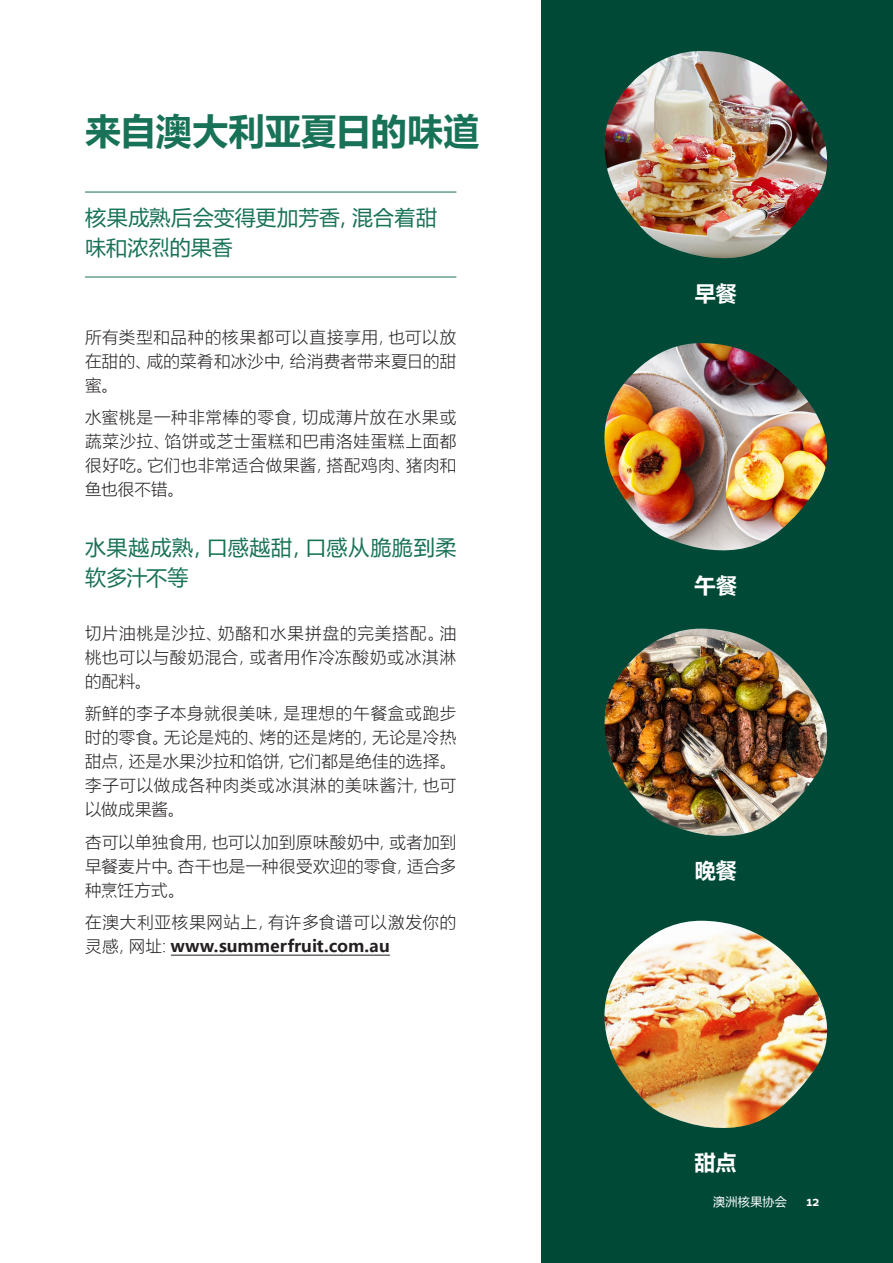
<style>
.page{position:relative;width:893px;height:1263px;background:#fff}
.page>*{position:absolute;margin:0;border:0;box-sizing:border-box;transform-origin:0 0}
._0_Title{font:700 36px "Microsoft Ya Hei UI";color:#187257}
.Pull_out_mid_green_s{font:21px/30px "Microsoft Ya Hei UI";letter-spacing:.01em;color:#187257}
.Pull_out_bigger_mid{font:21px/30px "Microsoft Ya Hei UI";letter-spacing:.03em;color:#187257}
._3_Subheading_Mid_Gr{font:700 21px "Microsoft Ya Hei UI";color:#fff}
._4_Body_copy{font:16.5px/24px "Microsoft Ya Hei UI Light";letter-spacing:.03em;color:#231f20;text-align:justify}
._4_Body_copy-2{font:16.5px/24px "Microsoft Ya Hei UI Light";letter-spacing:.05em;color:#231f20}
.Folio_L{font:12px "Microsoft Ya Hei UI";letter-spacing:.035em;color:#fff}
.Page_No_L{font:700 10.5px "AU Sans BETA Text";color:#fff}
.s1{font-family:"Microsoft Ya Hei UI";font-weight:700}
</style>
<div class="page">
<hr style="left:85px;top:192px;width:371px;height:1px;background:#187257">
<hr style="left:85px;top:277px;width:371px;height:1px;background:#187257">
<hr style="left:171px;top:955px;width:219px;height:1px;background:#231f20">
<div style="left:541px;top:0;width:352px;height:1263px;background:#004937"></div>
<img style="left:604px;top:51px;width:224px;height:208px">
<img style="left:604px;top:343px;width:224px;height:208px">
<img style="left:604px;top:629px;width:224px;height:207px">
<img style="left:604px;top:921px;width:224px;height:207px">
<p class="_0_Title" style="left:85px;top:105px;width:396px">来自澳大利亚夏日的味道</p>
<p class="Pull_out_mid_green_s" style="left:85px;top:201px;width:353px">核果成熟后会变得更加芳香，混合着甜味和浓烈的果香</p>
<p class="_4_Body_copy" style="left:85px;top:324px;width:373px">所有类型和品种的核果都可以直接享用，也可以放在甜的、咸的菜肴和冰沙中，给消费者带来夏日的甜蜜。</p>
<p class="_4_Body_copy" style="left:85px;top:405px;width:373px">水蜜桃是一种非常棒的零食，切成薄片放在水果或蔬菜沙拉、馅饼或芝士蛋糕和巴甫洛娃蛋糕上面都很好吃。它们也非常适合做果酱，搭配鸡肉、猪肉和鱼也很不错。</p>
<p class="Pull_out_bigger_mid" style="left:85px;top:532px;width:373px">水果越成熟，口感越甜，口感从脆脆到柔软多汁不等</p>
<p class="_4_Body_copy" style="left:85px;top:620px;width:373px">切片油桃是沙拉、奶酪和水果拼盘的完美搭配。油桃也可以与酸奶混合，或者用作冷冻酸奶或冰淇淋的配料。</p>
<p class="_4_Body_copy" style="left:85px;top:701px;width:373px">新鲜的李子本身就很美味，是理想的午餐盒或跑步时的零食。无论是炖的、烤的还是烤的，无论是冷热甜点，还是水果沙拉和馅饼，它们都是绝佳的选择。李子可以做成各种肉类或冰淇淋的美味酱汁，也可以做成果酱。</p>
<p class="_4_Body_copy" style="left:85px;top:829px;width:373px">杏可以单独食用，也可以加到原味酸奶中，或者加到早餐麦片中。杏干也是一种很受欢迎的零食，适合多种烹饪方式。</p>
<p class="_4_Body_copy-2" style="left:85px;top:910px;width:373px">在澳大利亚核果网站上，有许多食谱可以激发你的灵感，网址: <span class="s1">www.summerfruit.com.au</span></p>
<p class="_3_Subheading_Mid_Gr" style="left:695px;top:278px;width:43px">早餐</p>
<p class="_3_Subheading_Mid_Gr" style="left:694px;top:570px;width:44px">午餐</p>
<p class="_3_Subheading_Mid_Gr" style="left:695px;top:856px;width:44px">晚餐</p>
<p class="_3_Subheading_Mid_Gr" style="left:695px;top:1148px;width:43px">甜点</p>
<p class="Folio_L" style="left:713px;top:1194px;width:75px">澳洲核果协会</p>
<p class="Page_No_L" style="left:806px;top:1197px;width:14px">12</p>
</div>
